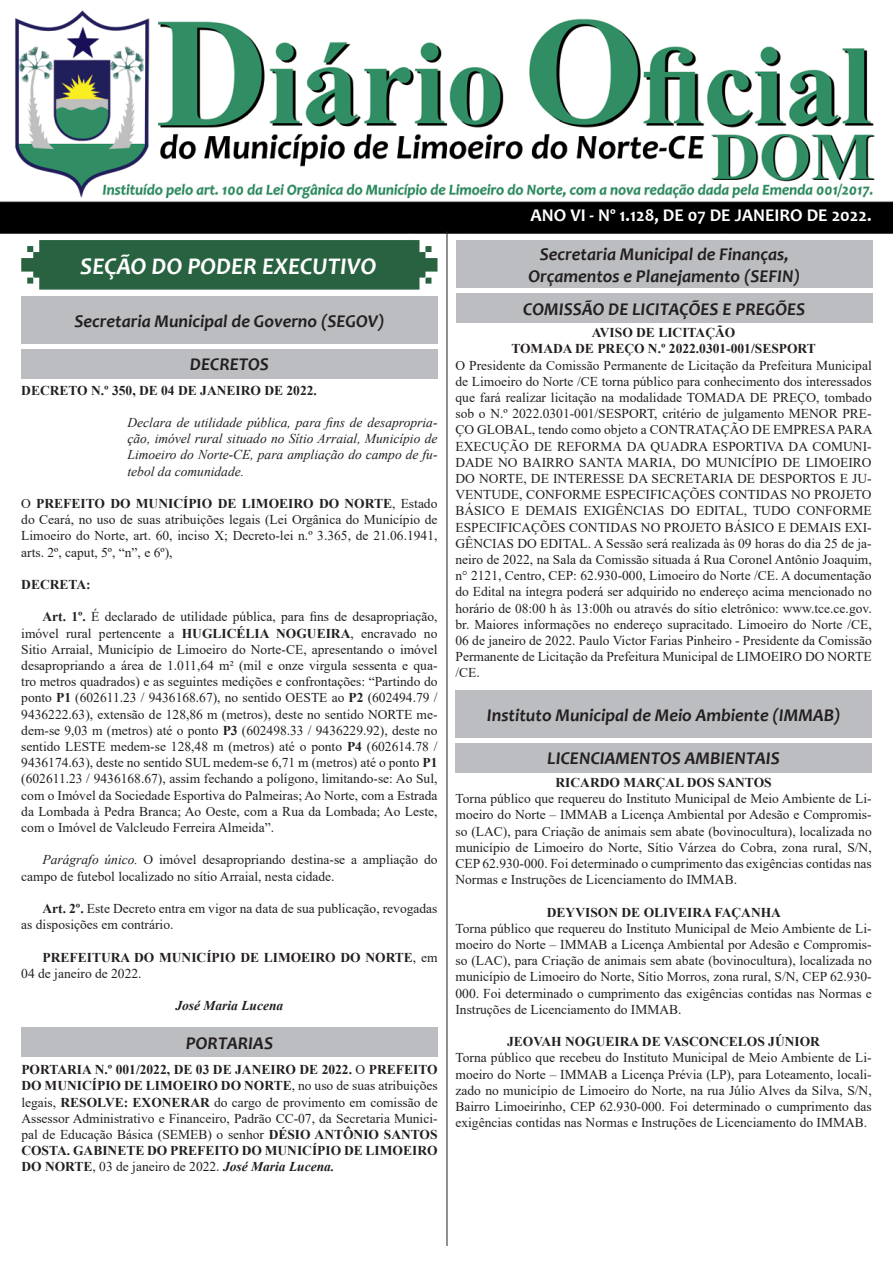
<style>
.page{position:relative;width:893px;height:1263px;background:#fff}
.page>*{position:absolute;margin:0;border:0;box-sizing:border-box;transform-origin:0 0}
.t1{font:italic 700 24px "Candara";color:#fff}
.t2{font:italic 700 18px "Candara";color:#231f20}
.t3{font:700 18px "Candara";color:#fff}
.t4{font:13.5px/16.2px "Times New Roman";color:#231f20;text-align:justify}
.t5{font:700 13.5px/16.2px "Times New Roman";color:#231f20}
.t6{font:italic 13.5px/16.2px "Times New Roman";color:#231f20;text-align:justify}
.t7{font:italic 700 13.5px "Times New Roman";color:#231f20}
.s1{font-weight:700}
.s2{font-style:italic}
.s3{font-weight:400}
.s4{font-weight:700;font-style:italic}
</style>
<div class="page">
<img style="left:0;top:10px;width:893px;height:224px">
<svg style="left:21px;top:240px;width:416px;height:50px;background:#346a4a"></svg>
<hr style="left:447px;top:231px;width:1px;height:1015px;background:#231f20">
<div style="left:21px;top:296px;width:417px;height:48px;background:#bcbdc0"></div>
<div style="left:21px;top:349px;width:417px;height:29px;background:#bcbdc0"></div>
<div style="left:456px;top:240px;width:416px;height:48px;background:#bcbdc0"></div>
<div style="left:456px;top:293px;width:416px;height:30px;background:#bcbdc0"></div>
<div style="left:21px;top:1028px;width:417px;height:29px;background:#bcbdc0"></div>
<div style="left:455px;top:690px;width:417px;height:48px;background:#bcbdc0"></div>
<div style="left:455px;top:743px;width:417px;height:29px;background:#bcbdc0"></div>
<p class="t1" style="left:80px;top:251px;width:298px">SEÇÃO DO PODER EXECUTIVO</p>
<p class="t2" style="left:74px;top:309px;width:312px">Secretaria Municipal de Governo (SEGOV)</p>
<p class="t2" style="left:190px;top:353px;width:81px">DECRETOS</p>
<p class="t5" style="left:21px;top:381px;width:297px">DECRETO N.º 350, DE 04 DE JANEIRO DE 2022.</p>
<p class="t6" style="left:128px;top:414px;width:311px">Declara de utilidade pública, para fins de desapropria&shy;ção, imóvel rural situado no Sítio Arraial, Município de Limoeiro do Norte-CE, para ampliação do campo de fu&shy;tebol da comunidade.</p>
<p class="t4" style="left:21px;top:495px;width:418px">O <span class="s1">PREFEITO DO MUNICÍPIO DE LIMOEIRO DO NORTE</span>, Estado do Ceará, no uso de suas atribuições legais (Lei Orgânica do Município de Limoeiro do Norte, art. 60, inciso X; Decreto-lei n.º 3.365, de 21.06.1941, arts. 2º, caput, 5º, “n”, e 6º),</p>
<p class="t5" style="left:21px;top:576px;width:71px">DECRETA:</p>
<p class="t4" style="left:21px;top:608px;width:418px;text-indent:21px"><span class="s1">Art. 1º.</span> É declarado de utilidade pública, para fins de desapropriação, imóvel rural pertencente a <span class="s1">HUGLICÉLIA NOGUEIRA</span>, encravado no Sitio Arraial, Município de Limoeiro do Norte-CE, apresentando o imóvel desapropriando a área de 1.011,64 m² (mil e onze virgula sessenta e qua&shy;tro metros quadrados) e as seguintes medições e confrontações: “Partindo do ponto <span class="s1">P1</span> (602611.23 / 9436168.67), no sentido OESTE ao <span class="s1">P2</span> (602494.79 / 9436222.63), extensão de 128,86 m (metros), deste no sentido NORTE me&shy;dem-se 9,03 m (metros) até o ponto <span class="s1">P3</span> (602498.33 / 9436229.92), deste no sentido LESTE medem-se 128,48 m (metros) até o ponto <span class="s1">P4</span> (602614.78 / 9436174.63), deste no sentido SUL medem-se 6,71 m (metros) até o ponto <span class="s1">P1 </span>(602611.23 / 9436168.67), assim fechando a polígono, limitando-se: Ao Sul, com o Imóvel da Sociedade Esportiva do Palmeiras; Ao Norte, com a Estrada da Lombada à Pedra Branca; Ao Oeste, com a Rua da Lombada; Ao Leste, com o Imóvel de Valcleudo Ferreira Almeida”.</p>
<p class="t4" style="left:21px;top:851px;width:418px;text-indent:21px"><span class="s2">Parágrafo único.</span> O imóvel desapropriando destina-se a ampliação do campo de futebol localizado no sítio Arraial, nesta cidade.</p>
<p class="t4" style="left:21px;top:900px;width:418px;text-indent:21px"><span class="s1">Art. 2º.</span> Este Decreto entra em vigor na data de sua publicação, revogadas as disposições em contrário.</p>
<p class="t5" style="left:21px;top:948px;width:418px;text-indent:21px">PREFEITURA DO MUNICÍPIO DE LIMOEIRO DO NORTE<span class="s3">, em<br>04 de janeiro de 2022.</span></p>
<p class="t7" style="left:175px;top:996px;width:109px">José Maria Lucena</p>
<p class="t2" style="left:186px;top:1032px;width:89px">PORTARIAS</p>
<p class="t4" style="left:21px;top:1061px;width:418px"><span class="s1">PORTARIA N.º 001/2022, DE 03 DE JANEIRO DE 2022.</span> O <span class="s1">PREFEITO DO MUNICÍPIO DE LIMOEIRO DO NORTE</span>, no uso de suas atribuições legais, <span class="s1">RESOLVE: EXONERAR</span> do cargo de provimento em comissão de Assessor Administrativo e Financeiro, Padrão CC-07, da Secretaria Munici&shy;pal de Educação Básica (SEMEB) o senhor <span class="s1">DÉSIO ANTÔNIO SANTOS COSTA. GABINETE DO PREFEITO DO MUNICÍPIO DE LIMOEIRO DO NORTE</span>, 03 de janeiro de 2022. <span class="s4">José Maria Lucena.</span></p>
<p class="t3" style="left:531px;top:204px;width:343px">ANO VI - Nº 1.128, DE 07 DE JANEIRO DE 2022.</p>
<p class="t2" style="left:540px;top:243px;width:250px">Secretaria Municipal de Finanças,</p>
<p class="t2" style="left:528px;top:265px;width:273px">Orçamentos e Planejamento (SEFIN)</p>
<p class="t2" style="left:523px;top:297px;width:283px">COMISSÃO DE LICITAÇÕES E PREGÕES</p>
<p class="t5" style="left:592px;top:324px;width:145px">AVISO DE LICITAÇÃO</p>
<p class="t5" style="left:511px;top:340px;width:306px">TOMADA DE PREÇO N.º 2022.0301-001/SESPORT</p>
<p class="t4" style="left:455px;top:357px;width:418px">O Presidente da Comissão Permanente de Licitação da Prefeitura Municipal de Limoeiro do Norte /CE torna público para conhecimento dos interessados que fará realizar licitação na modalidade TOMADA DE PREÇO, tombado sob o N.º 2022.0301-001/SESPORT, critério de julgamento MENOR PRE-ÇO GLOBAL, tendo como objeto a CONTRATAÇÃO DE EMPRESA PARA EXECUÇÃO DE REFORMA DA QUADRA ESPORTIVA DA COMUNI-DADE NO BAIRRO SANTA MARIA, DO MUNICÍPIO DE LIMOEIRO DO NORTE, DE INTERESSE DA SECRETARIA DE DESPORTOS E JU-VENTUDE, CONFORME ESPECIFICAÇÕES CONTIDAS NO PROJETO BÁSICO E DEMAIS EXIGÊNCIAS DO EDITAL, TUDO CONFORME ESPECIFICAÇÕES CONTIDAS NO PROJETO BÁSICO E DEMAIS EXI-GÊNCIAS DO EDITAL. A Sessão será realizada às 09 horas do dia 25 de ja&shy;neiro de 2022, na Sala da Comissão situada á Rua Coronel Antônio Joaquim, n° 2121, Centro, CEP: 62.930-000, Limoeiro do Norte /CE. A documentação do Edital na íntegra poderá ser adquirido no endereço acima mencionado no horário de 08:00 h às 13:00h ou através do sítio eletrônico: www.tce.ce.gov. br. Maiores informações no endereço supracitado. Limoeiro do Norte /CE, 06 de janeiro de 2022. Paulo Victor Farias Pinheiro - Presidente da Comissão Permanente de Licitação da Prefeitura Municipal de LIMOEIRO DO NORTE /CE.</p>
<p class="t2" style="left:487px;top:703px;width:355px">Instituto Municipal de Meio Ambiente (IMMAB)</p>
<p class="t2" style="left:547px;top:747px;width:234px">LICENCIAMENTOS AMBIENTAIS</p>
<p class="t5" style="left:555px;top:774px;width:218px">RICARDO MARÇAL DOS SANTOS</p>
<p class="t4" style="left:455px;top:790px;width:418px">Torna público que requereu do Instituto Municipal de Meio Ambiente de Li&shy;moeiro do Norte – IMMAB a Licença Ambiental por Adesão e Compromis&shy;so (LAC), para Criação de animais sem abate (bovinocultura), localizada no município de Limoeiro do Norte, Sítio Várzea do Cobra, zona rural, S/N, CEP 62.930-000. Foi determinado o cumprimento das exigências contidas nas Normas e Instruções de Licenciamento do IMMAB.</p>
<p class="t5" style="left:547px;top:903px;width:236px">DEYVISON DE OLIVEIRA FAÇANHA</p>
<p class="t4" style="left:455px;top:920px;width:418px">Torna público que requereu do Instituto Municipal de Meio Ambiente de Li&shy;moeiro do Norte – IMMAB a Licença Ambiental por Adesão e Compromis&shy;so (LAC), para Criação de animais sem abate (bovinocultura), localizada no município de Limoeiro do Norte, Sítio Morros, zona rural, S/N, CEP 62.930- 000. Foi determinado o cumprimento das exigências contidas nas Normas e Instruções de Licenciamento do IMMAB.</p>
<p class="t5" style="left:507px;top:1033px;width:314px">JEOVAH NOGUEIRA DE VASCONCELOS JÚNIOR</p>
<p class="t4" style="left:455px;top:1049px;width:418px">Torna público que recebeu do Instituto Municipal de Meio Ambiente de Li&shy;moeiro do Norte – IMMAB a Licença Prévia (LP), para Loteamento, locali&shy;zado no município de Limoeiro do Norte, na rua Júlio Alves da Silva, S/N, Bairro Limoeirinho, CEP 62.930-000. Foi determinado o cumprimento das exigências contidas nas Normas e Instruções de Licenciamento do IMMAB.</p>
</div>
